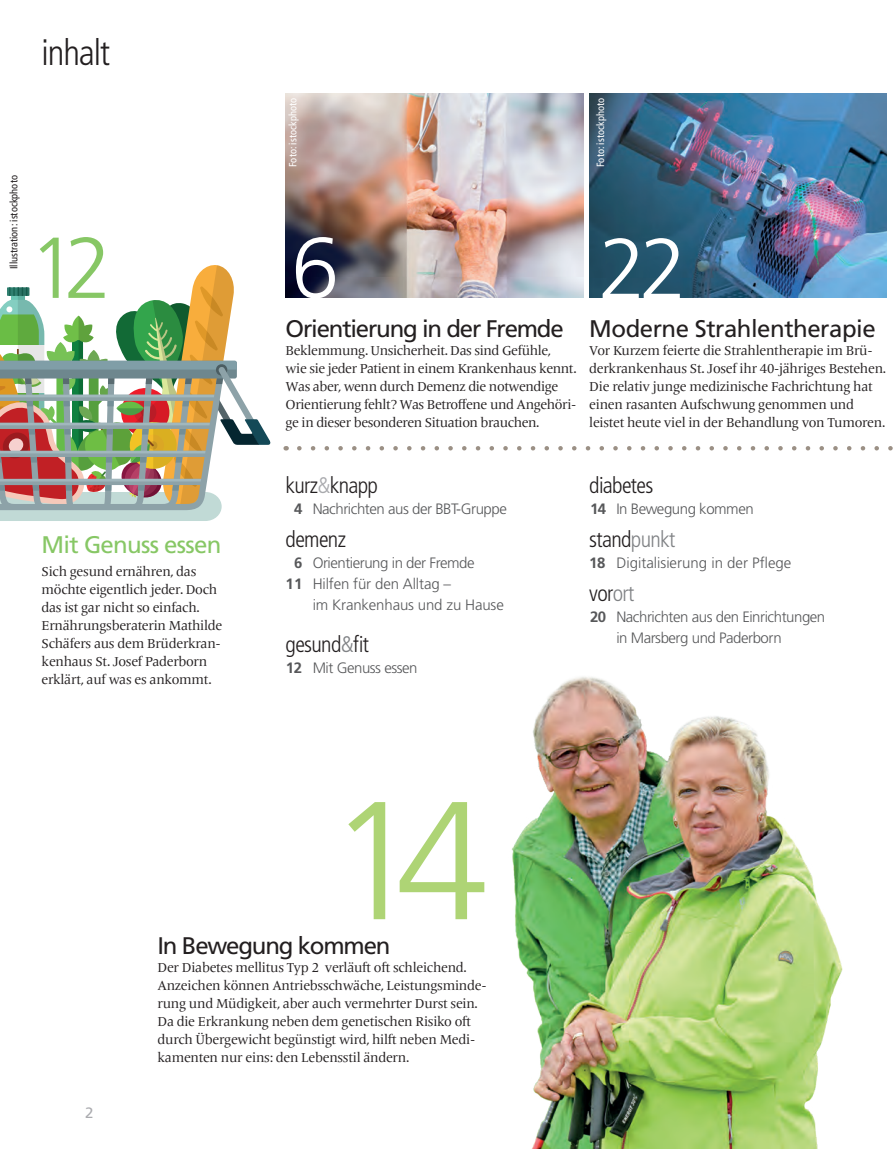
<style>
.page{position:relative;width:893px;height:1149px;background:#fff}
.page>*{position:absolute;margin:0;border:0;box-sizing:border-box;transform-origin:0 0}
.Headline_25_24{font:300 167.7px "Frutiger";color:#aed475}
.Headline_25_24-2{font:300 86.25px "Frutiger";color:#fff}
.Headline_25_24-3{font:300 86.25px "Frutiger";color:#87c765}
.Subheadline_10_12{font:300 condensed 36px "Frutiger LT Pro";letter-spacing:-.03em;color:#231f20}
.in-vz_light_versal_2{font:24px "Frutiger";letter-spacing:-.05em;color:#231f20}
.in-vz_light_versal_2-2{font:24px "Frutiger";letter-spacing:-.02em;color:#231f20}
.Anlauf_Titelthema{font:24px "Frutiger";letter-spacing:-.03em;color:#87c765}
.in-vz_light_condense{font:300 condensed 22.5px "Frutiger LT Pro";letter-spacing:-.03em;color:#231f20}
.in-vz_light_14_21{font:300 15px/21px "Frutiger";letter-spacing:-.03em;color:#57585a}
.in-vz_light_14_21-2{font:300 15px/21px "Frutiger";letter-spacing:-.01em;color:#57585a}
.in-vz_light_14_21-3{font:300 15px "Frutiger";color:#57585a}
.in-vz_light_condense-2{font:300 15px "Frutiger";letter-spacing:-.03em;color:#57585a}
.t1{font:15px "Frutiger";color:#aaabaf}
.in-vz_light_versal_2-3{font:13.5px/18px "Frutiger Serif LT Pro";letter-spacing:-.02em;color:#231f20}
.Fließtext_9_12_Einzu{font:condensed 10.5px "Frutiger LT Pro";color:#fff}
.Fließtext_9_12_Einzu-2{font:condensed 10.5px "Frutiger LT Pro";color:#231f20}
.s1{color:#a8a9ad}
.s2{font-weight:700}
.s3{color:#808285}
</style>
<div class="page">
<img style="left:511px;top:677px;width:332px;height:471px">
<img style="left:286px;top:94px;width:297px;height:204px">
<svg style="left:299px;top:446px;width:594px;height:4px"></svg>
<img style="left:589px;top:94px;width:298px;height:204px">
<svg style="left:0;top:265px;width:271px;height:256px"></svg>
<p class="Subheadline_10_12" style="left:42px;top:32px;width:70px">inhalt</p>
<p class="Fließtext_9_12_Einzu-2" style="left:8px;top:269px;width:95px;rotate:-90deg">Illustration: istockphoto</p>
<p class="Headline_25_24-3" style="left:29px;top:219px;width:84px">12</p>
<p class="Anlauf_Titelthema" style="left:42px;top:530px;width:181px">Mit Genuss essen</p>
<p class="in-vz_light_versal_2-3" style="left:42px;top:562px;width:182px">Sich gesund ernähren, das möchte eigentlich jeder. Doch das ist gar nicht so einfach.<br>Ernährungsberaterin Mathilde<br>Schäfers aus dem Brüderkran&shy;kenhaus St. Josef Paderborn erklärt, auf was es ankommt.</p>
<p class="Fließtext_9_12_Einzu" style="left:287px;top:166px;width:70px;rotate:-90deg">Foto: istockphoto</p>
<p class="Fließtext_9_12_Einzu" style="left:594px;top:166px;width:70px;rotate:-90deg">Foto: istockphoto</p>
<p class="Headline_25_24-2" style="left:291px;top:219px;width:49px">6</p>
<p class="in-vz_light_versal_2" style="left:286px;top:315px;width:280px">Orientierung in der Fremde</p>
<p class="in-vz_light_versal_2-3" style="left:286px;top:342px;width:293px">Beklemmung. Unsicherheit. Das sind Gefühle,<br>wie sie jeder Patient in einem Krankenhaus kennt.<br>Was aber, wenn durch Demenz die notwendige Orientierung fehlt? Was Betroffene und Angehöri&shy;ge in dieser besonderen Situation brauchen.</p>
<p class="Headline_25_24-2" style="left:598px;top:220px;width:90px">22</p>
<p class="in-vz_light_versal_2-2" style="left:589px;top:315px;width:288px">Moderne Strahlentherapie</p>
<p class="in-vz_light_versal_2-3" style="left:589px;top:342px;width:298px">Vor Kurzem feierte die Strahlentherapie im Brü&shy;derkrankenhaus St. Josef ihr 40-jähriges Bestehen.<br>Die relativ junge medizinische Fachrichtung hat einen rasanten Aufschwung genommen und leistet heute viel in der Behandlung von Tumoren.</p>
<p class="in-vz_light_condense" style="left:286px;top:472px;width:94px">kurz<span class="s1">&amp;</span>knapp</p>
<p class="in-vz_light_14_21" style="left:294px;top:498px;width:214px"><span class="s2">4</span> Nachrichten aus der BBT-Gruppe</p>
<p class="in-vz_light_condense" style="left:286px;top:526px;width:62px">demenz</p>
<p class="in-vz_light_14_21" style="left:294px;top:552px;width:182px"><span class="s2">6</span> Orientierung in der Fremde</p>
<p class="in-vz_light_14_21-2" style="left:313px;top:573px;width:193px;text-indent:-27px"><span class="s2">11</span> Hilfen für den Alltag –<br>im Krankenhaus und zu Hause</p>
<p class="in-vz_light_condense" style="left:286px;top:631px;width:85px">gesund<span class="s3">&amp;</span>fit</p>
<p class="in-vz_light_14_21" style="left:286px;top:657px;width:133px"><span class="s2">12</span> Mit Genuss essen</p>
<p class="in-vz_light_condense" style="left:589px;top:472px;width:66px">diabetes</p>
<p class="in-vz_light_condense-2" style="left:590px;top:500px;width:165px"><span class="s2">14</span> In Bewegung kommen</p>
<p class="in-vz_light_condense" style="left:589px;top:526px;width:88px">stand<span class="s3">punkt</span></p>
<p class="in-vz_light_14_21-3" style="left:589px;top:554px;width:204px"><span class="s2">18</span> Digitalisierung in der Pflege</p>
<p class="in-vz_light_condense" style="left:589px;top:580px;width:47px">vor<span class="s3">ort</span></p>
<p class="in-vz_light_14_21" style="left:616px;top:606px;width:210px;text-indent:-26px"><span class="s2">20</span> Nachrichten aus den Einrichtungen in Marsberg und Paderborn</p>
<p class="t1" style="left:85px;top:1103px;width:10px">2</p>
<p class="Headline_25_24" style="left:328px;top:766px;width:163px">14</p>
<p class="in-vz_light_versal_2" style="left:157px;top:931px;width:234px">In Bewegung kommen</p>
<p class="in-vz_light_versal_2-3" style="left:157px;top:958px;width:331px">Der Diabetes mellitus Typ 2 verläuft oft schleichend.<br>Anzeichen können Antriebsschwäche, Leistungsminde&shy;rung und Müdigkeit, aber auch vermehrter Durst sein.<br>Da die Erkrankung neben dem genetischen Risiko oft durch Übergewicht begünstigt wird, hilft neben Medi&shy;kamenten nur eins: den Lebensstil ändern.</p>
</div>
